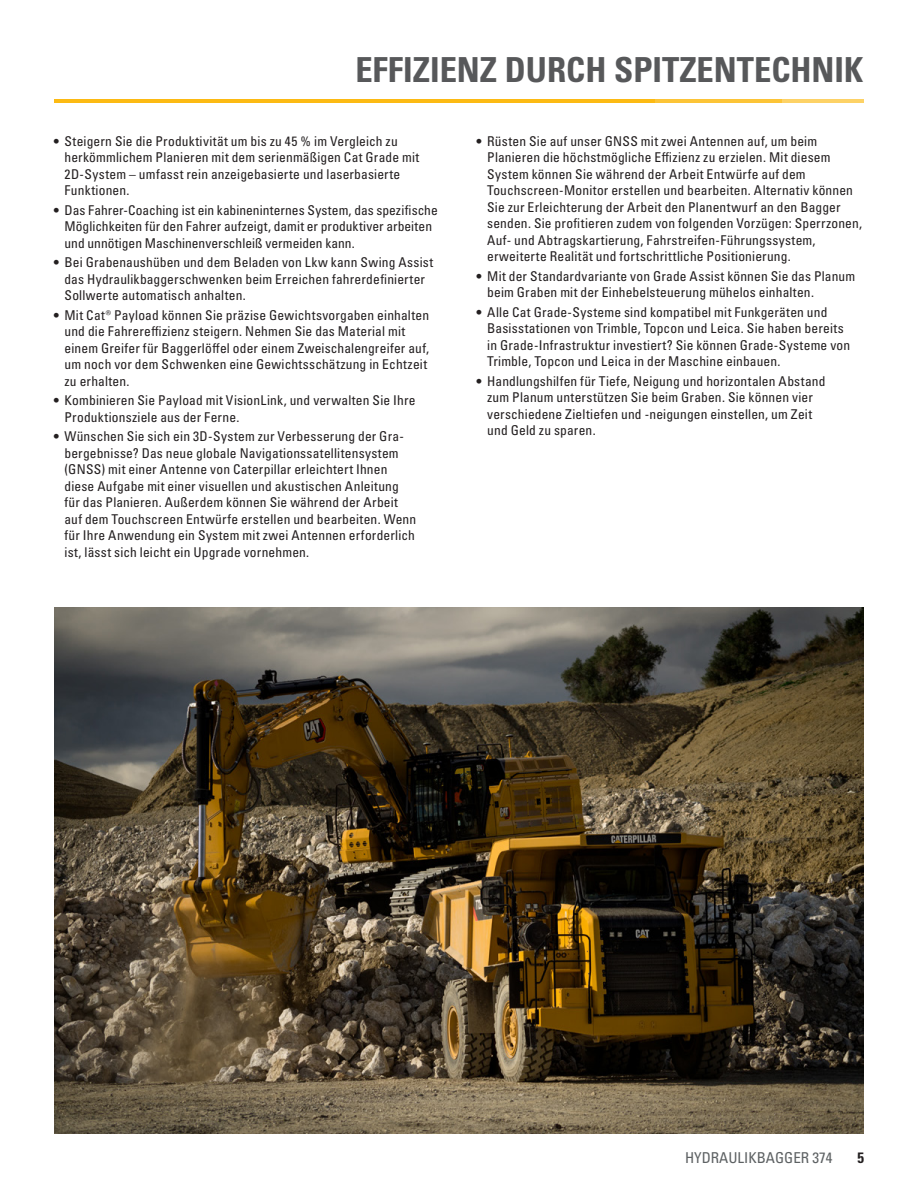
<style>
.page{position:relative;width:918px;height:1188px;background:#fff}
.page>*{position:absolute;margin:0;border:0;box-sizing:border-box;transform-origin:0 0}
.t1{font:34.5px "Univers LTCYR 67 Bold Cond";color:#57585a}
.t2{font:condensed 15px "Univers LTCYR 57";color:#5d6163}
.t3{font:15px "Univers LTCYR 67 Bold Cond";color:#231f20}
.t4{font:condensed 13.5px/16.5px "Univers LTCYR 57";letter-spacing:.01em;color:#231f20}
</style>
<div class="page">
<img style="left:54px;top:608px;width:809px;height:526px">
<hr style="left:54px;top:99px;width:601px;height:4px;background:#fcba13">
<hr style="left:654px;top:99px;width:128px;height:4px;background:#fcc437">
<hr style="left:782px;top:99px;width:81px;height:4px;background:#fdd266">
<h1 class="t1" style="left:355px;top:48px;width:510px">EFFIZIENZ DURCH SPITZENTECHNIK</h1>
<p class="t4" style="left:65px;top:132px;width:356px;text-indent:-11px">• Steigern Sie die Produktivität um bis zu 45 % im Vergleich zu herkömmlichem Planieren mit dem serienmäßigen Cat Grade mit 2D-System – umfasst rein anzeigebasierte und laserbasierte Funktionen.</p>
<p class="t4" style="left:65px;top:201px;width:375px;text-indent:-11px">• Das Fahrer-Coaching ist ein kabineninternes System, das spezifische<br>Möglichkeiten für den Fahrer aufzeigt, damit er produktiver arbeiten und unnötigen Maschinenverschleiß vermeiden kann.</p>
<p class="t4" style="left:65px;top:254px;width:370px;text-indent:-11px">• Bei Grabenaushüben und dem Beladen von Lkw kann Swing Assist das Hydraulikbaggerschwenken beim Erreichen fahrerdefinierter<br>Sollwerte automatisch anhalten.</p>
<p class="t4" style="left:65px;top:306px;width:366px;text-indent:-11px">• Mit Cat® Payload können Sie präzise Gewichtsvorgaben einhalten und die Fahrereffizienz steigern. Nehmen Sie das Material mit einem Greifer für Baggerlöffel oder einem Zweischalengreifer auf, um noch vor dem Schwenken eine Gewichtsschätzung in Echtzeit zu erhalten.</p>
<p class="t4" style="left:65px;top:392px;width:353px;text-indent:-11px">• Kombinieren Sie Payload mit VisionLink, und verwalten Sie Ihre<br>Produktionsziele aus der Ferne.</p>
<p class="t4" style="left:65px;top:428px;width:353px;text-indent:-11px">• Wünschen Sie sich ein 3D-System zur Verbesserung der Gra&shy;bergebnisse? Das neue globale Navigationssatellitensystem (GNSS) mit einer Antenne von Caterpillar erleichtert Ihnen diese Aufgabe mit einer visuellen und akustischen Anleitung für das Planieren. Außerdem können Sie während der Arbeit auf dem Touchscreen Entwürfe erstellen und bearbeiten. Wenn für Ihre Anwendung ein System mit zwei Antennen erforderlich ist, lässt sich leicht ein Upgrade vornehmen.</p>
<p class="t4" style="left:487px;top:132px;width:376px;text-indent:-11px">• Rüsten Sie auf unser GNSS mit zwei Antennen auf, um beim Planieren die höchstmögliche Effizienz zu erzielen. Mit diesem System können Sie während der Arbeit Entwürfe auf dem Touchscreen-Monitor erstellen und bearbeiten. Alternativ können Sie zur Erleichterung der Arbeit den Planentwurf an den Bagger senden. Sie profitieren zudem von folgenden Vorzügen: Sperrzonen, Auf- und Abtragskartierung, Fahrstreifen-Führungssystem, erweiterte Realität und fortschrittliche Positionierung.</p>
<p class="t4" style="left:487px;top:267px;width:370px;text-indent:-11px">• Mit der Standardvariante von Grade Assist können Sie das Planum beim Graben mit der Einhebelsteuerung mühelos einhalten.</p>
<p class="t4" style="left:487px;top:303px;width:365px;text-indent:-11px">• Alle Cat Grade-Systeme sind kompatibel mit Funkgeräten und Basisstationen von Trimble, Topcon und Leica. Sie haben bereits in Grade-Infrastruktur investiert? Sie können Grade-Systeme von Trimble, Topcon und Leica in der Maschine einbauen.</p>
<p class="t4" style="left:487px;top:372px;width:340px;text-indent:-11px">• Handlungshilfen für Tiefe, Neigung und horizontalen Abstand zum Planum unterstützen Sie beim Graben. Sie können vier verschiedene Zieltiefen und -neigungen einstellen, um Zeit und Geld zu sparen.</p>
<p class="t2" style="left:685px;top:1148px;width:149px">HYDRAULIKBAGGER 374</p>
<p class="t3" style="left:857px;top:1148px;width:8px">5</p>
</div>
